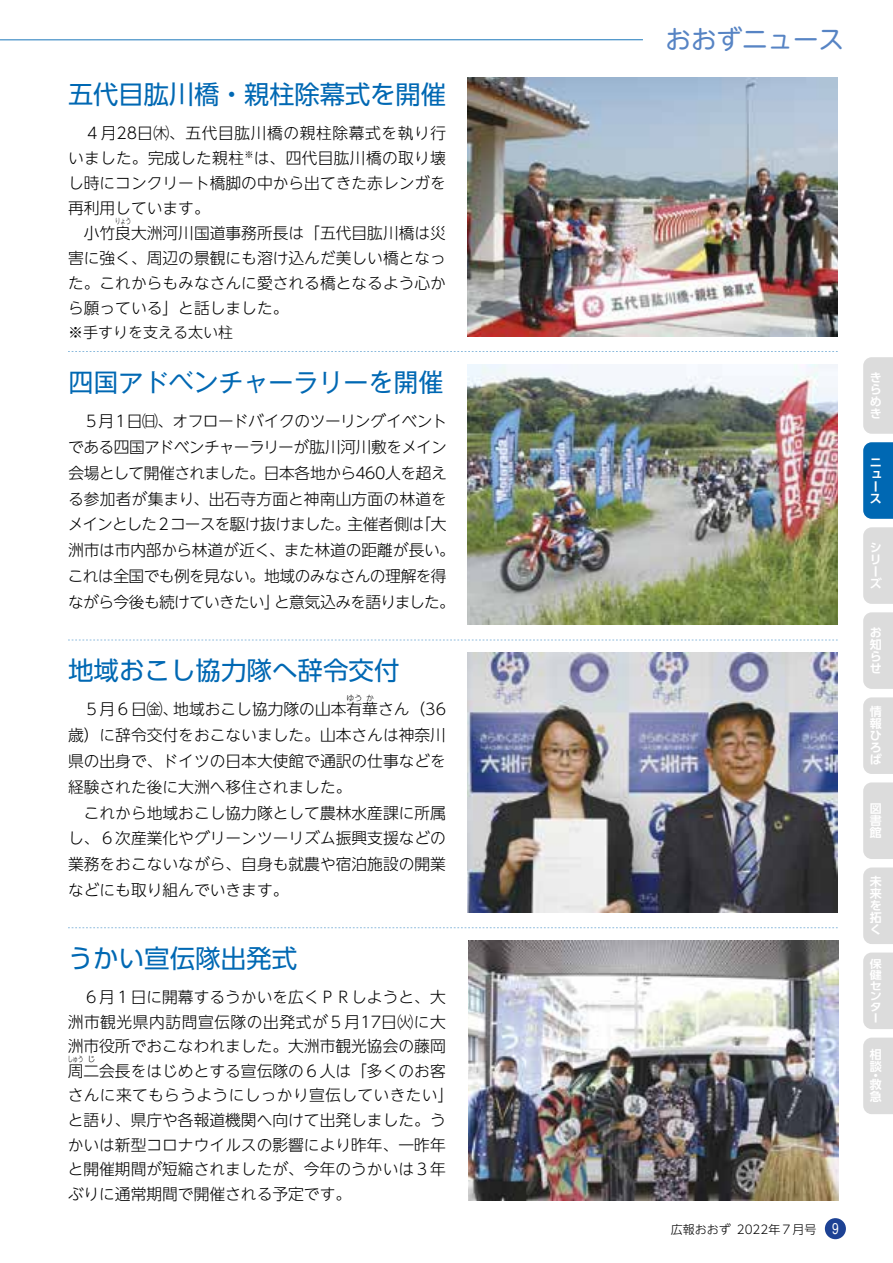
<style>
.page{position:relative;width:893px;height:1263px;background:#fff}
.page>*{position:absolute;margin:0;border:0;box-sizing:border-box;transform-origin:0 0}
.t1{font:25.5px "UD Shin Go Pr 6 N";color:#0068b3}
.t2{font:25.5px "Gothic MB101 Pr 5";color:#0068b3}
.t3{font:25.5px "UD Shin M Go Pr 6 N";color:#5784c4}
.t4{font:300 15.75px/24.6px "UD Shin Go NT Pr 6 N";color:#000}
.t5{font:300 15.75px/25.8px "UD Shin Go NT Pr 6 N";letter-spacing:-.035em;color:#000}
.t6{font:300 15px "UD Shin Go NT Pr 6 N";color:#000}
.t7{font:700 12px/12px "UD Shin Go Pr 6 N De";color:#fff;text-align:justify}
.t8{font:300 12px "UD Shin Go NT Pr 6 N";color:#000}
.t9{font:700 10.8px/10.8px "UD Shin Go Pr 6 N De";color:#fff;text-align:justify;scale:1.11 1}
.t10{font:300 7.8px "UD Shin Go NT Pr 6 N";color:#000;scale:.67 1}
.t11{font:300 7.8px "UD Shin Go NT Pr 6 N";color:#000}
.s1{font-family:"Shin M Go Pro";font-weight:400;font-size:13.5px;color:#fff}
</style>
<div class="page">
<svg style="left:68px;top:351px;width:770px;height:1px"></svg>
<svg style="left:68px;top:640px;width:770px;height:1px"></svg>
<svg style="left:68px;top:928px;width:770px;height:1px"></svg>
<hr style="left:0;top:39px;width:643px;height:1px;background:#0068b3">
<img style="left:468px;top:77px;width:370px;height:259px">
<img style="left:468px;top:365px;width:370px;height:259px">
<img style="left:468px;top:653px;width:370px;height:259px">
<img style="left:468px;top:941px;width:370px;height:259px">
<div style="left:825px;top:1218px;width:21px;height:21px;background:#1d4294;border-radius:50%"></div>
<div style="left:863px;top:527px;width:30px;height:77px;background:#dcdcdc"></div>
<div style="left:863px;top:612px;width:30px;height:77px;background:#dcdcdc"></div>
<div style="left:863px;top:697px;width:30px;height:77px;background:#dcdcdc"></div>
<div style="left:863px;top:782px;width:30px;height:77px;background:#dcdcdc"></div>
<div style="left:863px;top:952px;width:30px;height:77px;background:#dcdcdc"></div>
<div style="left:863px;top:867px;width:30px;height:77px;background:#dcdcdc"></div>
<div style="left:863px;top:1037px;width:30px;height:77px;background:#dcdcdc"></div>
<div style="left:863px;top:357px;width:30px;height:77px;background:#dcdcdc"></div>
<div style="left:863px;top:442px;width:30px;height:77px;background:#0068b3"></div>
<h1 class="t1" style="left:68px;top:73px;width:380px">五代目肱川橋・親柱除幕式を開催</h1>
<p class="t4" style="left:68px;top:120px;width:380px;line-height:25px">　４月28日㈭、五代目肱川橋の親柱除幕式を執り行いました。完成した親柱<sup>※</sup>は、四代目肱川橋の取り壊し時にコンクリート橋脚の中から出てきた赤レンガを再利用しています。<br>　小竹良大洲河川国道事務所長は「五代目肱川橋は災</p>
<p class="t10" style="left:115px;top:215px;width:25px">りょう</p>
<p class="t4" style="left:68px;top:245px;width:380px;line-height:25px;text-align:justify">害に強く、周辺の景観にも溶け込んだ美しい橋となった。これからもみなさんに愛される橋となるよう心から願っている」と話しました。</p>
<p class="t6" style="left:68px;top:320px;width:167px">※手すりを支える太い柱</p>
<h1 class="t2" style="left:68px;top:361px;width:376px">四国アドベンチャーラリーを開催</h1>
<p class="t5" style="left:68px;top:408px;width:388px">　５月１日㈰、オフロードバイクのツーリングイベントである四国アドベンチャーラリーが肱川河川敷をメイン会場として開催されました。日本各地から460人を超える参加者が集まり、出石寺方面と神南山方面の林道をメインとした２コースを駆け抜けました。主催者側は「大洲市は市内部から林道が近く、また林道の距離が長い。これは全国でも例を見ない。地域のみなさんの理解を得ながら今後も続けていきたい」と意気込みを語りました。</p>
<h1 class="t1" style="left:68px;top:650px;width:333px">地域おこし協力隊へ辞令交付</h1>
<p class="t4" style="left:68px;top:696px;width:380px">　５月６日㈮、地域おこし協力隊の山本有華さん（36</p>
<p class="t11" style="left:346px;top:691px;width:17px">ゆう</p>
<p class="t11" style="left:366px;top:691px;width:9px">か</p>
<p class="t4" style="left:68px;top:722px;width:380px;line-height:25.8px">歳）に辞令交付をおこないました。山本さんは神奈川県の出身で、ドイツの日本大使館で通訳の仕事などを経験された後に大洲へ移住されました。<br>　これから地域おこし協力隊として農林水産課に所属し、６次産業化やグリーンツーリズム振興支援などの業務をおこないながら、自身も就農や宿泊施設の開業などにも取り組んでいきます。</p>
<h1 class="t1" style="left:68px;top:938px;width:231px">うかい宣伝隊出発式</h1>
<p class="t4" style="left:68px;top:984px;width:380px;text-align:justify">　６月１日に開幕するうかいを広くＰＲしようと、大洲市観光県内訪問宣伝隊の出発式が５月17日㈫に大洲市役所でおこなわれました。大洲市観光協会の藤岡周二会長をはじめとする宣伝隊の６人は「多くのお客</p>
<p class="t10" style="left:68px;top:1053px;width:25px">しゅう</p>
<p class="t11" style="left:87px;top:1053px;width:9px">じ</p>
<p class="t4" style="left:68px;top:1082px;width:387px">さんに来てもらうようにしっかり宣伝していきたい」と語り、県庁や各報道機関へ向けて出発しました。うかいは新型コロナウイルスの影響により昨年、一昨年と開催期間が短縮されましたが、今年のうかいは３年ぶりに通常期間で開催される予定です。</p>
<h1 class="t3" style="left:666px;top:18px;width:180px">おおずニュース</h1>
<p class="t7" style="left:870px;top:371px;width:13px">きらめき</p>
<p class="t7" style="left:870px;top:456px;width:13px;text-align:left">ニュース</p>
<p class="t7" style="left:870px;top:541px;width:14px;text-align:left">シリーズ</p>
<p class="t7" style="left:870px;top:626px;width:13px">お知らせ</p>
<p class="t7" style="left:870px;top:705px;width:14px">情報ひろば</p>
<p class="t7" style="left:870px;top:802px;width:13px">図書館</p>
<p class="t7" style="left:870px;top:875px;width:13px">未来を拓く</p>
<p class="t9" style="left:870px;top:958px;width:12px">保健センター</p>
<p class="t7" style="left:870px;top:1048px;width:13px">相談</p>
<p class="t7" style="left:870px;top:1071px;width:13px;line-height:9px">・救</p>
<p class="t7" style="left:870px;top:1090px;width:13px">急</p>
<p class="t8" style="left:671px;top:1219px;width:170px">広報おおず 2022年７月号 <span class="s1">9</span></p>
</div>
